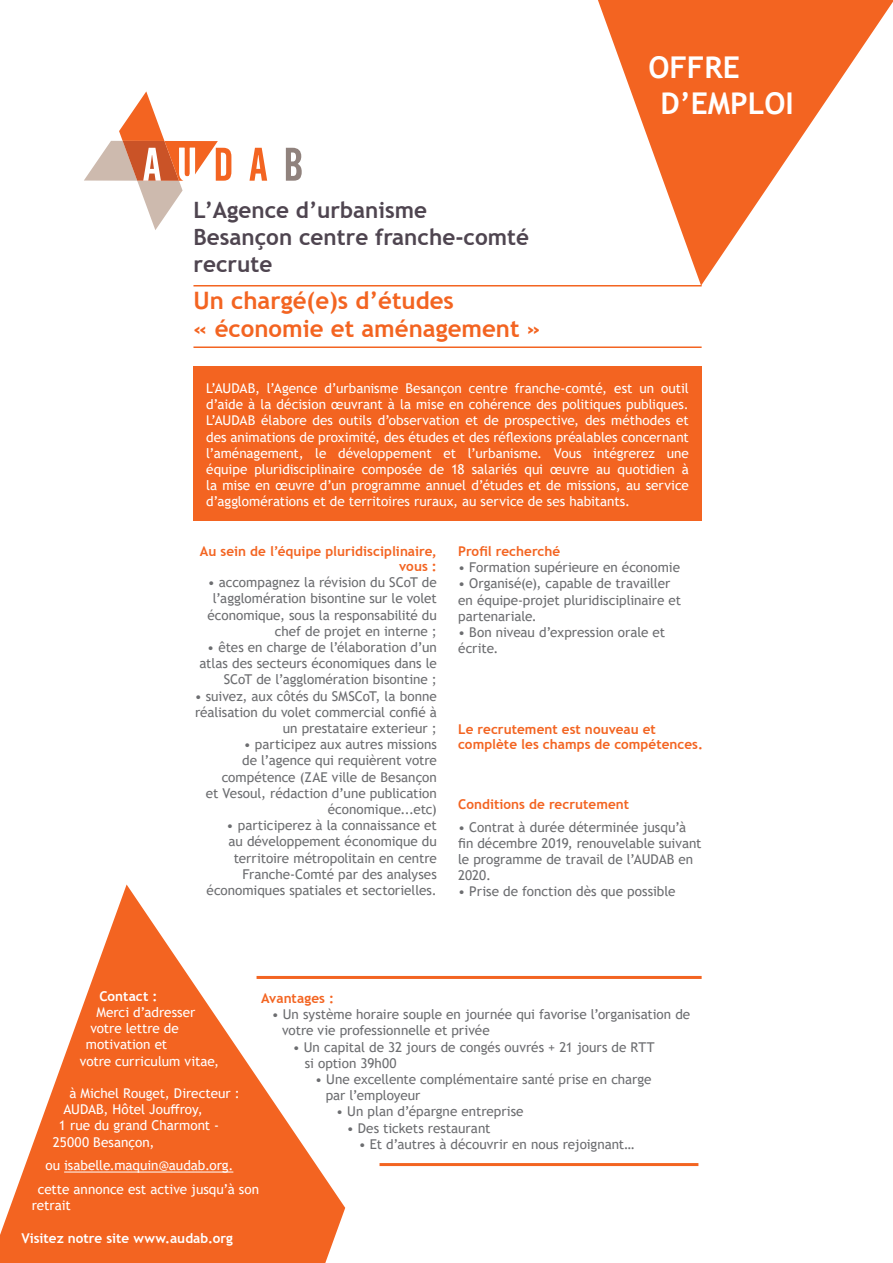
<style>
.page{position:relative;width:893px;height:1263px;background:#fff}
.page>*{position:absolute;margin:0;border:0;box-sizing:border-box;transform-origin:0 0}
.t1{font:700 30px/36px "Trebuchet MS";color:#fff}
.t2{font:700 24px/28.8px "Trebuchet MS";color:#f36421}
.t3{font:700 22.5px/27px "Trebuchet MS";color:#4f4550}
.t4{font:13.5px/16.2px "Trebuchet MS";color:#6c6d70}
.t5{font:13.5px/16.2px "Trebuchet MS";letter-spacing:-.005em;color:#fff}
.t6{font:700 13.5px/15px "Trebuchet MS";letter-spacing:.005em;color:#f36421;text-align:right}
.t7{font:700 13.5px "Trebuchet MS";letter-spacing:.005em;color:#fff}
</style>
<div class="page">
<svg style="left:598px;top:0;width:295px;height:285px;fill:#f36421"></svg>
<hr style="left:193px;top:346px;width:509px;height:2px;background:#f36421">
<hr style="left:193px;top:285px;width:509px;height:1px;background:#f36421">
<svg style="left:84px;top:91px;width:218px;height:139px"></svg>
<svg style="left:0;top:884px;width:345px;height:379px;fill:#f36421"></svg>
<hr style="left:64px;top:1171px;width:169px;height:1px;background:#fff">
<hr style="left:257px;top:976px;width:445px;height:3px;background:#f36421">
<hr style="left:379px;top:1163px;width:319px;height:3px;background:#f36421">
<div style="left:193px;top:367px;width:509px;height:154px;background:#f36421"></div>
<h3 class="t3" style="left:193px;top:197px;width:337px">L’Agence d’urbanisme<br>Besançon centre franche-comté recrute</h3>
<h2 class="t2" style="left:193px;top:286px;width:349px">Un chargé(e)s d’études<br>« économie et aménagement »</h2>
<h1 class="t1" style="left:660px;top:49px;width:135px;text-indent:-12px">OFFRE<br>D’EMPLOI</h1>
<p class="t5" style="left:206px;top:380px;width:484px;text-align:justify">L’AUDAB, l’Agence d’urbanisme Besançon centre franche-comté, est un outil d’aide à la décision œuvrant à la mise en cohérence des politiques publiques.<br>L’AUDAB élabore des outils d’observation et de prospective, des méthodes et des animations de proximité, des études et des réflexions préalables concernant l’aménagement, le développement et l’urbanisme. Vous intégrerez une équipe pluridisciplinaire composée de 18 salariés qui œuvre au quotidien à la mise en œuvre d’un programme annuel d’études et de missions, au service d’agglomérations et de territoires ruraux, au service de ses habitants.</p>
<p class="t6" style="left:200px;top:544px;width:238px">Au sein de l’équipe pluridisciplinaire, vous :</p>
<p class="t4" style="left:207px;top:574px;width:231px;text-align:right">• accompagnez la révision du SCoT de l’agglomération bisontine sur le volet économique, sous la responsabilité du chef de projet en interne ;</p>
<p class="t4" style="left:199px;top:639px;width:239px;text-align:right">• êtes en charge de l’élaboration d’un atlas des secteurs économiques dans le<br>SCoT de l’agglomération bisontine ;</p>
<p class="t4" style="left:195px;top:688px;width:244px;text-align:right">• suivez, aux côtés du SMSCoT, la bonne réalisation du volet commercial confié à un prestataire exterieur ;</p>
<p class="t4" style="left:206px;top:736px;width:233px;text-align:right">• participez aux autres missions<br>de l’agence qui requièrent votre compétence (ZAE ville de Besançon<br>et Vesoul, rédaction d’une publication économique...etc)</p>
<p class="t4" style="left:206px;top:817px;width:232px;text-align:right">• participerez à la connaissance et<br>au développement économique du territoire métropolitain en centre Franche-Comté par des analyses économiques spatiales et sectorielles.</p>
<p class="t6" style="left:458px;top:544px;width:104px">Profil recherché</p>
<p class="t4" style="left:458px;top:559px;width:223px">• Formation supérieure en économie</p>
<p class="t4" style="left:458px;top:575px;width:224px">• Organisé(e), capable de travailler en équipe-projet pluridisciplinaire et partenariale.</p>
<p class="t4" style="left:458px;top:624px;width:209px">• Bon niveau d’expression orale et écrite.</p>
<p class="t6" style="left:458px;top:721px;width:246px;text-align:left">Le recrutement est nouveau et complète les champs de compétences.</p>
<p class="t6" style="left:458px;top:797px;width:173px">Conditions de recrutement</p>
<p class="t4" style="left:458px;top:819px;width:245px">• Contrat à durée déterminée jusqu’à fin décembre 2019, renouvelable suivant le programme de travail de l’AUDAB en<br>2020.</p>
<p class="t4" style="left:458px;top:883px;width:219px">• Prise de fonction dès que possible</p>
<p class="t7" style="left:99px;top:987px;width:60px">Contact :</p>
<p class="t5" style="left:96px;top:1004px;width:100px">Merci d’adresser</p>
<p class="t5" style="left:90px;top:1020px;width:90px">votre lettre de</p>
<p class="t5" style="left:86px;top:1036px;width:83px">motivation et</p>
<p class="t5" style="left:80px;top:1052px;width:141px">votre curriculum vitae,</p>
<p class="t5" style="left:69px;top:1085px;width:172px">à Michel Rouget, Directeur :</p>
<p class="t5" style="left:63px;top:1101px;width:141px">AUDAB, Hôtel Jouffroy,</p>
<p class="t5" style="left:59px;top:1117px;width:162px">1 rue du grand Charmont -</p>
<p class="t5" style="left:53px;top:1133px;width:103px">25000 Besançon,</p>
<p class="t5" style="left:38px;top:1153px;width:223px;line-height:23.7px;text-indent:8px">ou isabelle.maquin@audab.org. cette annonce est active jusqu’à son</p>
<p class="t5" style="left:32px;top:1197px;width:40px">retrait</p>
<p class="t7" style="left:21px;top:1229px;width:213px">Visitez notre site www.audab.org</p>
<p class="t6" style="left:261px;top:991px;width:74px">Avantages :</p>
<p class="t4" style="left:282px;top:1006px;width:410px;text-indent:-11px">• Un système horaire souple en journée qui favorise l’organisation de votre vie professionnelle et privée</p>
<p class="t4" style="left:305px;top:1038px;width:352px;text-indent:-12px">• Un capital de 32 jours de congés ouvrés + 21 jours de RTT si option 39h00</p>
<p class="t4" style="left:326px;top:1071px;width:327px;text-indent:-11px">• Une excellente complémentaire santé prise en charge par l’employeur</p>
<p class="t4" style="left:336px;top:1103px;width:189px">• Un plan d’épargne entreprise</p>
<p class="t4" style="left:347px;top:1119px;width:145px">• Des tickets restaurant</p>
<p class="t4" style="left:359px;top:1136px;width:277px">• Et d’autres à découvrir en nous rejoignant…</p>
</div>
